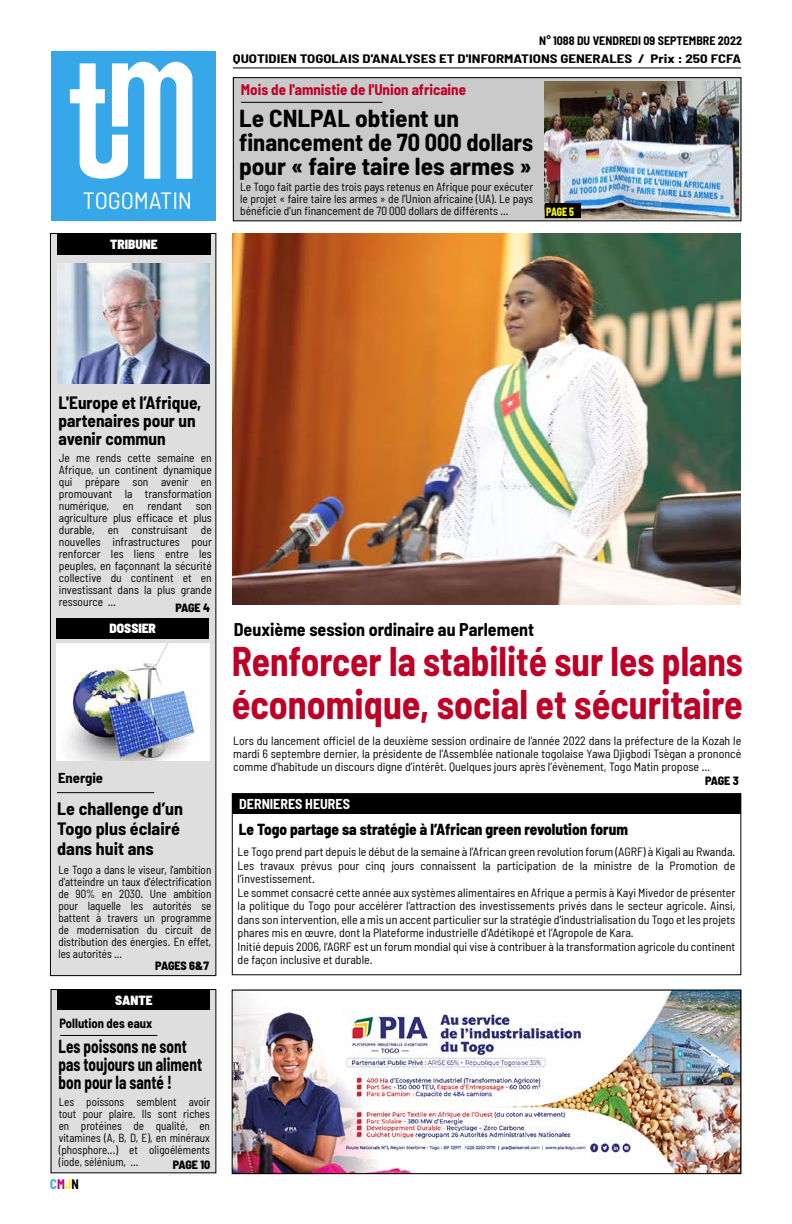
<style>
.page{position:relative;width:792px;height:1224px;background:#fff}
.page>*{position:absolute;margin:0;border:0;box-sizing:border-box;transform-origin:0 0}
.t1{font:700 semi-condensed 40.5px/42.6px "Barlow";color:#be0027;scale:.92 1}
.t2{font:700 semi-condensed 24px/24px "Barlow";color:#000;scale:1.06 1}
.t3{font:semi-condensed 23.5px "Barlow";letter-spacing:-.005em;color:#fff;scale:1.04 1}
.t4{font:700 semi-condensed 18.4px/18px "Barlow";color:#000;scale:.82 1}
.t5{font:700 semi-condensed 18px "Barlow";color:#000}
.t6{font:700 semi-condensed 17.5px/20px "Barlow";color:#000}
.t7{font:800 semi-condensed 16px "Barlow";color:#000;scale:.95 1}
.t8{font:700 semi-condensed 15px "Barlow";color:#be0027}
.t9{font:700 semi-condensed 14px "Barlow";color:#fff}
.t10{font:700 semi-condensed 14px "Barlow";color:#000;scale:1.05 1}
.t11{font:700 semi-condensed 13.5px "Barlow";color:#36a7e9;scale:.93 1}
.t12{font:900 semi-condensed 13.3px "Barlow";color:#fff}
.t13{font:700 semi-condensed 13px "Barlow";color:#000}
.t14{font:semi-condensed 12px/13.5px "Barlow";color:#000;text-align:justify}
.t15{font:700 semi-condensed 12px "Barlow";color:#000;scale:1.24 1}
.t16{font:700 semi-condensed 12px "Barlow";color:#000}
.t17{font:800 semi-condensed 12px "Barlow";letter-spacing:-.025em;color:#000}
.t18{font:800 semi-condensed 12px "Barlow";color:#f7f410;scale:.82 1}
.t19{font:semi-condensed 11.8px/12px "Barlow";color:#000;text-align:justify}
.t20{font:semi-condensed 11.8px/12px "Barlow";color:#000;text-align:justify;scale:.95 1}
.s1{color:#c10077}
.s2{color:#f7f410}
.s3{color:#000}
</style>
<div class="page">
<div style="left:51px;top:233px;width:165px;height:743px;background:#dedede"></div>
<div style="left:232px;top:793px;width:509px;height:182px;border:1px solid #000"></div>
<div style="left:50px;top:233px;width:166px;height:743px;border:1px solid #000"></div>
<div style="left:51px;top:51px;width:164px;height:170px;background:#36a7e9"></div>
<svg style="left:70px;top:62px;width:122px;height:117px"></svg>
<hr style="left:233px;top:67px;width:508px;height:1px;background:#000">
<div style="left:232px;top:794px;width:509px;height:19px;background:#000"></div>
<div style="left:234px;top:78px;width:507px;height:143px;background:#cacaca"></div>
<div style="left:51px;top:989px;width:165px;height:184px;background:#dedede"></div>
<hr style="left:60px;top:1035px;width:97px;height:1px;background:#000">
<div style="left:58px;top:989px;width:152px;height:21px;background:#000"></div>
<hr style="left:241px;top:102px;width:141px;height:1px;background:#000">
<hr style="left:57px;top:792px;width:97px;height:1px;background:#000">
<div style="left:57px;top:234px;width:152px;height:21px;background:#000"></div>
<div style="left:58px;top:233px;width:152px;height:21px;background:#000"></div>
<div style="left:57px;top:618px;width:152px;height:21px;background:#000"></div>
<img style="left:545px;top:81px;width:193px;height:137px">
<img style="left:234px;top:992px;width:505px;height:180px">
<div style="left:232px;top:990px;width:509px;height:184px;border:1px solid #000"></div>
<img style="left:58px;top:263px;width:151px;height:120px">
<img style="left:57px;top:644px;width:153px;height:117px">
<div style="left:545px;top:204px;width:36px;height:14px;background:#000"></div>
<img style="left:233px;top:233px;width:508px;height:372px">
<h3 class="t3" style="left:83px;top:186px;width:106px">TOGOMATIN</h3>
<p class="t12" style="left:110px;top:235px;width:49px">TRIBUNE</p>
<p class="t12" style="left:102px;top:236px;width:64px">NUMERIQUE</p>
<p class="t12" style="left:105px;top:236px;width:58px">POL TIQUE</p>
<p class="t12" style="left:107px;top:236px;width:50px">ECONOMI</p>
<p class="t16" style="left:539px;top:33px;width:204px">N° 1088 DU VENDREDI 09 SEPTEMBRE 2022</p>
<p class="t15" style="left:233px;top:51px;width:411px">QUOTIDIEN TOGOLAIS D'ANALYSES ET D'INFORMATIONS GENERALES / Prix : 250 FCFA</p>
<p class="t8" style="left:241px;top:80px;width:227px">Mois de l'amnistie de l'Union africaine</p>
<h2 class="t2" style="left:239px;top:106px;width:279px">Le CNLPAL obtient un financement de 70 000 dollars pour « faire taire les armes »</h2>
<p class="t19" style="left:240px;top:180px;width:295px">Le Togo fait partie des trois pays retenus en Afrique pour exécuter le projet « faire taire les armes » de l’Union africaine (UA). Le pays bénéficie d’un financement de 70 000 dollars de différents ...</p>
<p class="t18" style="left:546px;top:204px;width:35px">PAGE 5</p>
<h3 class="t6" style="left:59px;top:393px;width:144px;line-height:18px">L'Europe et l’Afrique, partenaires pour un avenir commun</h3>
<p class="t19" style="left:59px;top:452px;width:155px">Je me rends cette semaine en Afrique, un continent dynamique qui prépare son avenir en promouvant la transformation numérique, en rendant son agriculture plus efficace et plus durable, en construisant de nouvelles infrastructures pour renforcer les liens entre les peuples, en façonnant la sécurité collective du continent et en investissant dans la plus grande ressource ...</p>
<p class="t17" style="left:175px;top:600px;width:36px">PAGE 4</p>
<p class="t12" style="left:102px;top:620px;width:64px">ACTUALITE</p>
<p class="t12" style="left:109px;top:620px;width:48px">DOSSIER</p>
<p class="t10" style="left:58px;top:770px;width:44px">Energie</p>
<h3 class="t6" style="left:57px;top:798px;width:127px">Le challenge d’un<br>Togo plus éclairé dans huit ans</h3>
<p class="t20" style="left:58px;top:863px;width:163px">Le Togo a dans le viseur, l’ambition d'atteindre un taux d'électrification de 90% en 2030. Une ambition pour laquelle les autorités se battent à travers un programme de modernisation du circuit de distribution des énergies. En effet, les autorités ...</p>
<p class="t17" style="left:155px;top:958px;width:55px">PAGES 6&amp;7</p>
<p class="t12" style="left:115px;top:992px;width:39px">SANTE</p>
<p class="t13" style="left:59px;top:1016px;width:94px">Pollution des eaux</p>
<h3 class="t4" style="left:59px;top:1036px;width:177px">Les poissons ne sont pas toujours un aliment bon pour la santé !</h3>
<p class="t20" style="left:59px;top:1095px;width:161px">Les poissons semblent avoir tout pour plaire. Ils sont riches en protéines de qualité, en vitamines (A, B, D, E), en minéraux (phosphore...) et oligoéléments (iode, sélénium, ...</p>
<p class="t17" style="left:173px;top:1158px;width:39px">PAGE 10</p>
<p class="t11" style="left:50px;top:1176px;width:32px">C<span class="s1">M</span><span class="s2">J</span><span class="s3">N</span></p>
<h3 class="t5" style="left:234px;top:618px;width:302px">Deuxième session ordinaire au Parlement</h3>
<h1 class="t1" style="left:232px;top:639px;width:557px">Renforcer la stabilité sur les plans économique, social et sécuritaire</h1>
<p class="t14" style="left:233px;top:733px;width:510px">Lors du lancement officiel de la deuxième session ordinaire de l’année 2022 dans la préfecture de la Kozah le mardi 6 septembre dernier, la présidente de l’Assemblée nationale togolaise Yawa Djigbodi Tsègan a prononcé comme d’habitude un discours digne d’intérêt. Quelques jours après l’évènement, Togo Matin propose ...</p>
<p class="t9" style="left:239px;top:796px;width:112px">DERNIERES HEURES</p>
<h3 class="t7" style="left:239px;top:820px;width:411px">Le Togo partage sa stratégie à l’African green revolution forum</h3>
<p class="t17" style="left:705px;top:773px;width:35px">PAGE 3</p>
<p class="t14" style="left:238px;top:845px;width:499px;text-align:left">Le Togo prend part depuis le début de la semaine à l’African green revolution forum (AGRF) à Kigali au Rwanda.<br>Les travaux prévus pour cinq jours connaissent la participation de la ministre de la Promotion de l’investissement.<br>Le sommet consacré cette année aux systèmes alimentaires en Afrique a permis à Kayi Mivedor de présenter la politique du Togo pour accélérer l’attraction des investissements privés dans le secteur agricole. Ainsi, dans son intervention, elle a mis un accent particulier sur la stratégie d'industrialisation du Togo et les projets phares mis en œuvre, dont la Plateforme industrielle d’Adétikopé et l’Agropole de Kara.<br>Initié depuis 2006, l’AGRF est un forum mondial qui vise à contribuer à la transformation agricole du continent de façon inclusive et durable.</p>
</div>
